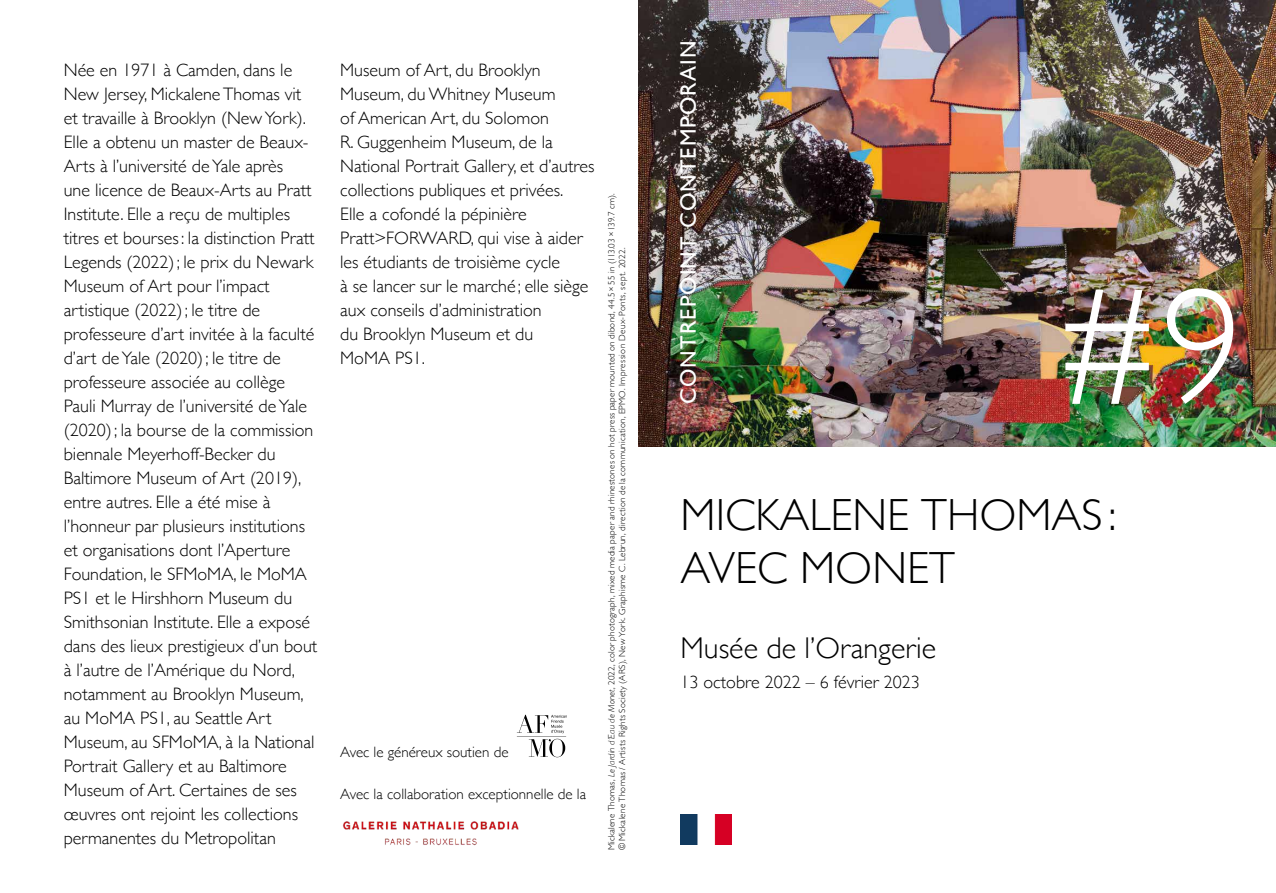
<style>
.page{position:relative;width:1276px;height:893px;background:#fff}
.page>*{position:absolute;margin:0;border:0;box-sizing:border-box;transform-origin:0 0}
.t1{font:300 165px "Gill Sans";color:#fff}
.t2{font:300 45px/52.5px "Gill Sans";color:#000}
.t3{font:300 30px "Gill Sans";color:#000}
.t4{font:22.35px "Gill Sans";letter-spacing:.05em;color:#fff}
.t5{font:300 18px/24px "Gill Sans";color:#000}
.t6{font:300 15px "Gill Sans";color:#000}
.t7{font:300 9px/10.5px "Gill Sans";letter-spacing:.025em;color:#000}
.s1{font-style:italic}
</style>
<div class="page">
<img style="left:638px;top:0;width:638px;height:446px">
<hr style="left:517px;top:736px;width:49px;height:1px;background:#000">
<svg style="left:529px;top:739px;width:36px;height:18px"></svg>
<svg style="left:517px;top:715px;width:50px;height:18px"></svg>
<img style="left:680px;top:815px;width:51px;height:29px">
<img style="left:343px;top:821px;width:176px;height:25px">
<p class="t5" style="left:64px;top:57px;width:255px">Née en 1971 à Camden, dans le<br>New Jersey, Mickalene Thomas vit et travaille à Brooklyn (New York).<br>Elle a obtenu un master de Beaux-<br>Arts à l’université de Yale après<br>une licence de Beaux-Arts au Pratt<br>Institute. Elle a reçu de multiples titres et bourses: la distinction Pratt<br>Legends (2022); le prix du Newark<br>Museum of Art pour l’impact artistique (2022); le titre de professeure d’art invitée à la faculté d’art de Yale (2020); le titre de professeure associée au collège<br>Pauli Murray de l’université de Yale (2020); la bourse de la commission biennale Meyerhoff-Becker du<br>Baltimore Museum of Art (2019), entre autres. Elle a été mise à l’honneur par plusieurs institutions et organisations dont l’Aperture<br>Foundation, le SFMoMA, le MoMA<br>PS1 et le Hirshhorn Museum du<br>Smithsonian Institute. Elle a exposé dans des lieux prestigieux d’un bout à l’autre de l’Amérique du Nord, notamment au Brooklyn Museum, au MoMA PS1, au Seattle Art<br>Museum, au SFMoMA, à la National<br>Portrait Gallery et au Baltimore<br>Museum of Art. Certaines de ses œuvres ont rejoint les collections permanentes du Metropolitan</p>
<p class="t5" style="left:340px;top:57px;width:256px">Museum of Art, du Brooklyn<br>Museum, du Whitney Museum<br>of American Art, du Solomon<br>R. Guggenheim Museum, de la<br>National Portrait Gallery, et d’autres collections publiques et privées.<br>Elle a cofondé la pépinière<br>Pratt&gt;FORWARD, qui vise à aider les étudiants de troisième cycle<br>à se lancer sur le marché ; elle siège aux conseils d’administration<br>du Brooklyn Museum et du<br>MoMA PS1.</p>
<p class="t6" style="left:340px;top:740px;width:170px">Avec le généreux soutien de</p>
<p class="t6" style="left:340px;top:782px;width:247px">Avec la collaboration exceptionnelle de la</p>
<p class="t7" style="left:606px;top:850px;width:658px;rotate:-90deg">Mickalene Thomas, <span class="s1">Le Jardin d’Eau de Monet</span>, 2022, color photograph, mixed media paper and rhinestones on hot press paper mounted on dibond, 44.5×55 in (113.03×139.7 cm). © Mickalene Thomas / Artists Rights Society (ARS), New York. Graphisme C. Lebrun, direction de la communication, EPMO. Impression Deux-Ponts, sept. 2022.</p>
<p class="t4" style="left:675px;top:404px;width:365px;rotate:-90deg">CONTREPOINT CONTEMPORAIN</p>
<h1 class="t1" style="left:1052px;top:218px;width:193px">#9</h1>
<h2 class="t2" style="left:680px;top:487px;width:437px">MICKALENE THOMAS :<br>AVEC MONET</h2>
<h3 class="t3" style="left:680px;top:624px;width:257px">Musée de l’Orangerie</h3>
<p class="t5" style="left:680px;top:669px;width:241px">13 octobre 2022 – 6 février 2023</p>
</div>
